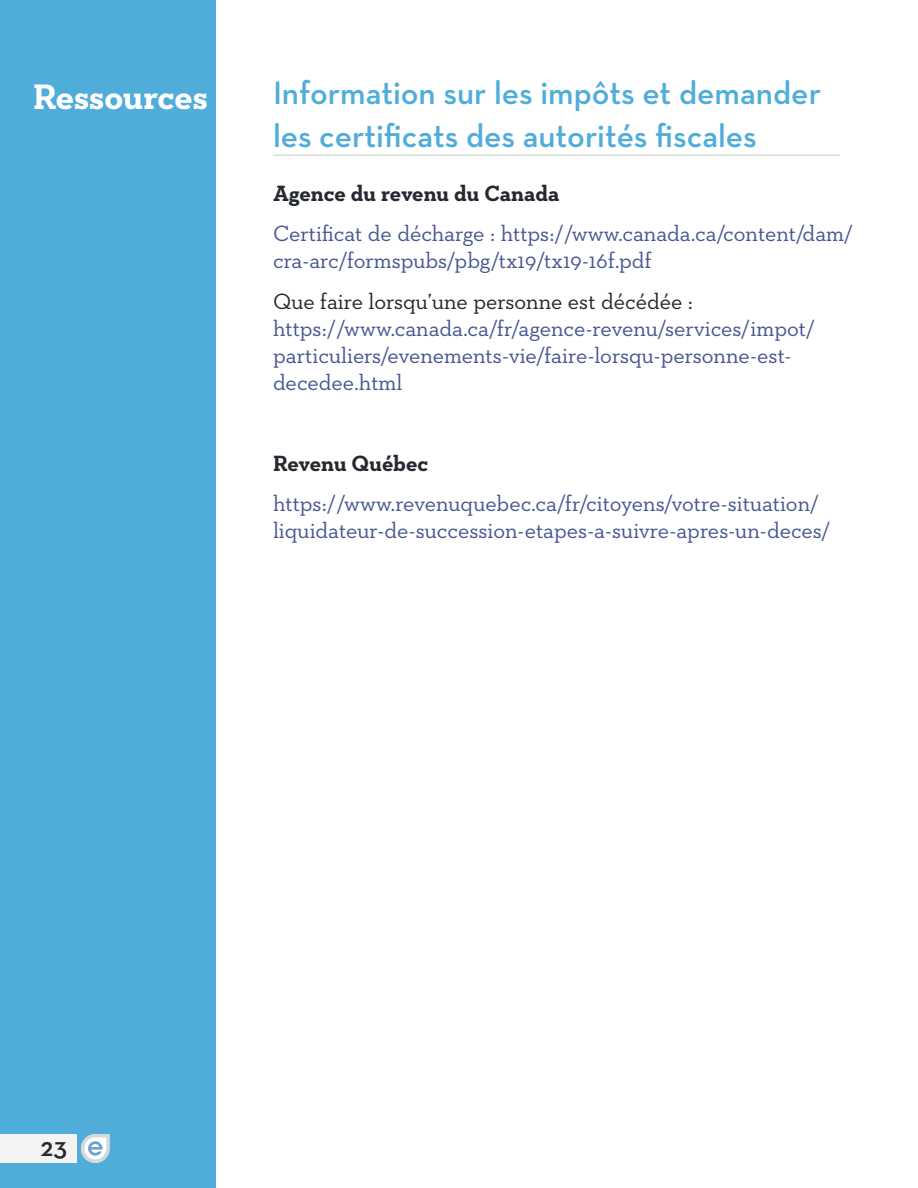
<style>
.page{position:relative;width:918px;height:1188px;background:#fff}
.page>*{position:absolute;margin:0;border:0;box-sizing:border-box;transform-origin:0 0}
.t1{font:700 36px "Neutraface Slab Text";color:#fff}
.t2{font:600 33px/43.2px "Neutra Text";color:#50adda}
.t3{font:600 27px "Neutra Text";color:#24282f}
.t4{font:22.5px/27px "Neutraface Slab Text";letter-spacing:-.005em;color:#465792}
.t5{font:22.5px "Neutraface Slab Text";letter-spacing:-.005em;color:#24282f}
.t6{font:700 22.5px "Neutraface Slab Text";letter-spacing:-.005em;color:#24282f}
</style>
<div class="page">
<div style="left:0;top:0;width:215px;height:1188px;background:#50adda"></div>
<hr style="left:273px;top:155px;width:567px;height:1px;background:#cfcfcb">
<div style="left:0;top:1134px;width:77px;height:29px;background:#f3f3f2"></div>
<svg style="left:81px;top:1134px;width:28px;height:29px"></svg>
<h1 class="t1" style="left:33px;top:74px;width:176px">Ressources</h1>
<h2 class="t2" style="left:273px;top:70px;width:550px">Information sur les impôts et demander les certificats des autorités fiscales</h2>
<p class="t6" style="left:273px;top:179px;width:288px">Agence du revenu du Canada</p>
<p class="t4" style="left:273px;top:220px;width:582px">Certificat de décharge : https://www.canada.ca/content/dam/ cra-arc/formspubs/pbg/tx19/tx19-16f.pdf</p>
<p class="t5" style="left:273px;top:287px;width:422px">Que faire lorsqu’une personne est décédée :</p>
<p class="t4" style="left:273px;top:314px;width:544px">https://www.canada.ca/fr/agence-revenu/services/impot/ particuliers/evenements-vie/faire-lorsqu-personne-est&shy;decedee.html</p>
<p class="t6" style="left:273px;top:449px;width:157px">Revenu Québec</p>
<p class="t4" style="left:273px;top:490px;width:559px">https://www.revenuquebec.ca/fr/citoyens/votre-situation/ liquidateur-de-succession-etapes-a-suivre-apres-un-deces/</p>
<p class="t3" style="left:41px;top:1130px;width:28px">23</p>
</div>
